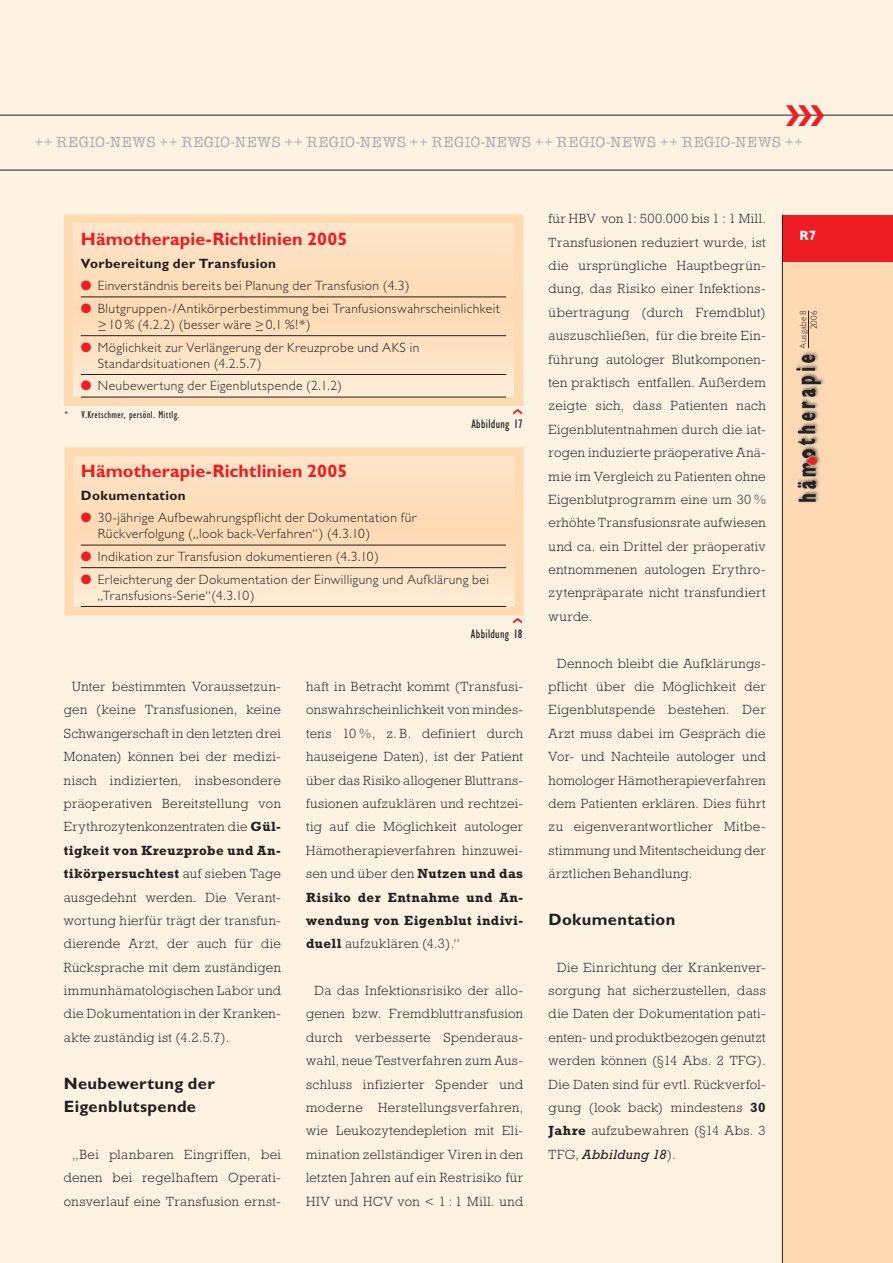
<style>
.page{position:relative;width:893px;height:1263px;background:#fef2e3}
.page>*{position:absolute;margin:0;border:0;box-sizing:border-box;transform-origin:0 0}
.t1{font:30px "Zapf Dingbats";color:#ee1d23}
.t2{font:700 18px "Gill Sans";color:#ee1d23}
.t3{font:700 16.5px/23.4px "Gill Sans";letter-spacing:.02em;color:#231f20}
.t4{font:15px "Ice Age D";letter-spacing:.01em;color:#a8a9ad}
.t5{font:300 13.5px/23.4px "Rockwell";letter-spacing:.025em;color:#231f20;text-align:justify}
.t6{font:300 13.5px/16.2px "Gill Sans";letter-spacing:.035em;color:#231f20}
.t7{font:700 13.5px "Gill Sans";letter-spacing:.03em;color:#231f20}
.t8{font:700 13.5px "Gill Sans";color:#fff}
.t9{font:condensed 12.75px "Gill Sans";letter-spacing:.025em;color:#231f20}
.t10{font:condensed 10.5px "Gill Sans";letter-spacing:.035em;color:#231f20}
.t11{font:300 9px/10.8px "Gill Sans";letter-spacing:.03em;color:#231f20;text-align:right}
.s1{color:#ee1d23}
.s2{font-weight:700}
.s3{font-weight:400;font-style:italic}
</style>
<div class="page">
<div style="left:782px;top:259px;width:111px;height:1004px;background:#fedab3"></div>
<hr style="left:0;top:115px;width:893px;height:1px;background:#231f20">
<hr style="left:808px;top:311px;width:1px;height:37px;background:#231f20">
<hr style="left:0;top:170px;width:893px;height:1px;background:#231f20">
<div style="left:782px;top:215px;width:111px;height:47px;background:#ee1d23"></div>
<img style="left:795px;top:351px;width:29px;height:152px">
<hr style="left:782px;top:215px;width:1px;height:1048px;background:#231f20">
<svg style="left:74px;top:224px;width:439px;height:170px;background:#fce0c0"></svg>
<div style="left:64px;top:214px;width:459px;height:192px;border:9px solid #fedab3"></div>
<hr style="left:81px;top:297px;width:425px;height:1px;background:#231f20">
<hr style="left:81px;top:335px;width:425px;height:1px;background:#231f20">
<hr style="left:81px;top:374px;width:425px;height:1px;background:#231f20">
<hr style="left:81px;top:397px;width:425px;height:1px;background:#231f20">
<svg style="left:74px;top:457px;width:440px;height:149px;background:#fde0c0"></svg>
<div style="left:64px;top:447px;width:460px;height:169px;border:9px solid #fedab3"></div>
<hr style="left:81px;top:545px;width:425px;height:1px;background:#231f20">
<hr style="left:81px;top:567px;width:425px;height:1px;background:#231f20">
<hr style="left:81px;top:606px;width:425px;height:1px;background:#231f20">
<h1 class="t1" style="left:785px;top:98px;width:41px">❯❯❯</h1>
<p class="t4" style="left:34px;top:137px;width:771px">++ REGIO-NEWS ++ REGIO-NEWS ++ REGIO-NEWS ++ REGIO-NEWS ++ REGIO-NEWS ++ REGIO-NEWS ++</p>
<h2 class="t2" style="left:81px;top:233px;width:268px">Hämotherapie-Richtlinien 2005</h2>
<p class="t7" style="left:81px;top:258px;width:197px">Vorbereitung der Transfusion</p>
<p class="t6" style="left:81px;top:279px;width:330px"><span class="s1">●</span> Einverständnis bereits bei Planung der Transfusion (4.3)</p>
<p class="t6" style="left:98px;top:302px;width:404px;text-indent:-17px"><span class="s1">●</span> Blutgruppen-/Antikörperbestimmung bei Tranfusionswahrscheinlichkeit &gt;_ 10 % (4.2.2) (besser wäre &gt;_ 0,1 %!*)</p>
<p class="t6" style="left:98px;top:340px;width:323px;text-indent:-17px"><span class="s1">●</span> Möglichkeit zur Verlängerung der Kreuzprobe und AKS in<br>Standardsituationen (4.2.5.7)</p>
<p class="t6" style="left:81px;top:379px;width:263px"><span class="s1">●</span> Neubewertung der Eigenblutspende (2.1.2)</p>
<p class="t9" style="left:471px;top:420px;width:53px">Abbildung 17</p>
<h2 class="t2" style="left:81px;top:465px;width:268px">Hämotherapie-Richtlinien 2005</h2>
<p class="t7" style="left:81px;top:490px;width:107px">Dokumentation</p>
<p class="t6" style="left:98px;top:511px;width:320px;text-indent:-17px"><span class="s1">●</span> 30-jährige Aufbewahrungspflicht der Dokumentation für<br>Rückverfolgung („look back-Verfahren“) (4.3.10)</p>
<p class="t6" style="left:81px;top:550px;width:300px"><span class="s1">●</span> Indikation zur Transfusion dokumentieren (4.3.10)</p>
<p class="t6" style="left:98px;top:572px;width:393px;text-indent:-17px"><span class="s1">●</span> Erleichterung der Dokumentation der Einwilligung und Aufklärung bei „Transfusions-Serie“(4.3.10)</p>
<p class="t9" style="left:471px;top:629px;width:53px">Abbildung 18</p>
<p class="t10" style="left:65px;top:411px;width:116px">* V.Kretschmer, persönl. Mittlg.</p>
<p class="t5" style="left:64px;top:676px;width:219px;text-indent:9px">Unter bestimmten Voraussetzun&shy;gen (keine Transfusionen, keine Schwangerschaft in den letzten drei Monaten) können bei der medizi&shy;nisch indizierten, insbesondere präoperativen Bereitstellung von Erythrozytenkonzentraten die <span class="s2">Gül&shy;tigkeit von Kreuzprobe und An&shy;tikörpersuchtest</span> auf sieben Tage ausgedehnt werden. Die Verant&shy;wortung hierfür trägt der transfun&shy;dierende Arzt, der auch für die Rücksprache mit dem zuständigen immunhämatologischen Labor und die Dokumentation in der Kranken&shy;akte zuständig ist (4.2.5.7).</p>
<p class="t3" style="left:64px;top:1073px;width:152px">Neubewertung der<br>Eigenblutspende</p>
<p class="t5" style="left:64px;top:1144px;width:219px;text-indent:9px">„Bei planbaren Eingriffen, bei denen bei regelhaftem Operati&shy;onsverlauf eine Transfusion ernst-</p>
<p class="t5" style="left:306px;top:676px;width:219px">haft in Betracht kommt (Transfusi&shy;onswahrscheinlichkeit von mindes&shy;tens 10 %, z. B. definiert durch hauseigene Daten), ist der Patient über das Risiko allogener Bluttrans&shy;fusionen aufzuklären und rechtzei&shy;tig auf die Möglichkeit autologer Hämotherapieverfahren hinzuwei&shy;sen und über den <span class="s2">Nutzen und das Risiko der Entnahme und An&shy;wendung von Eigenblut indivi&shy;duell</span> aufzuklären (4.3).“</p>
<p class="t5" style="left:306px;top:980px;width:219px;text-indent:9px">Da das Infektionsrisiko der allo&shy;genen bzw. Fremdbluttransfusion durch verbesserte Spenderaus&shy;wahl, neue Testverfahren zum Aus&shy;schluss infizierter Spender und moderne Herstellungsverfahren, wie Leukozytendepletion mit Eli&shy;mination zellständiger Viren in den letzten Jahren auf ein Restrisiko für HIV und HCV von &lt; 1 : 1 Mill. und</p>
<p class="t5" style="left:549px;top:208px;width:219px">für HBV von 1: 500.000 bis 1 : 1 Mill.<br>Transfusionen reduziert wurde, ist die ursprüngliche Hauptbegrün&shy;dung, das Risiko einer Infektions&shy;übertragung (durch Fremdblut) auszuschließen, für die breite Ein&shy;führung autologer Blutkomponen&shy;ten praktisch entfallen. Außerdem zeigte sich, dass Patienten nach Eigenblutentnahmen durch die iat&shy;rogen induzierte präoperative Anä&shy;mie im Vergleich zu Patienten ohne Eigenblutprogramm eine um 30 % erhöhte Transfusionsrate aufwiesen und ca. ein Drittel der präoperativ entnommenen autologen Erythro&shy;zytenpräparate nicht transfundiert wurde.</p>
<p class="t5" style="left:549px;top:653px;width:219px;text-indent:9px">Dennoch bleibt die Aufklärungs&shy;pflicht über die Möglichkeit der Eigenblutspende bestehen. Der Arzt muss dabei im Gespräch die Vor- und Nachteile autologer und homologer Hämotherapieverfahren dem Patienten erklären. Dies führt zu eigenverantwortlicher Mitbe&shy;stimmung und Mitentscheidung der ärztlichen Behandlung.</p>
<p class="t3" style="left:549px;top:909px;width:128px">Dokumentation</p>
<p class="t5" style="left:549px;top:957px;width:219px;text-indent:9px">Die Einrichtung der Krankenver&shy;sorgung hat sicherzustellen, dass die Daten der Dokumentation pati&shy;enten- und produktbezogen genutzt werden können (§14 Abs. 2 TFG).<br>Die Daten sind für evtl. Rückverfol&shy;gung (look back) mindestens <span class="s2">30<br>Jahre</span> aufzubewahren (§14 Abs. 3<br>TFG, <span class="s3">Abbildung 18</span>).</p>
<p class="t8" style="left:800px;top:231px;width:18px">R7</p>
<p class="t11" style="left:799px;top:349px;width:40px;rotate:-90deg">Ausgabe 8<br>2006</p>
</div>
